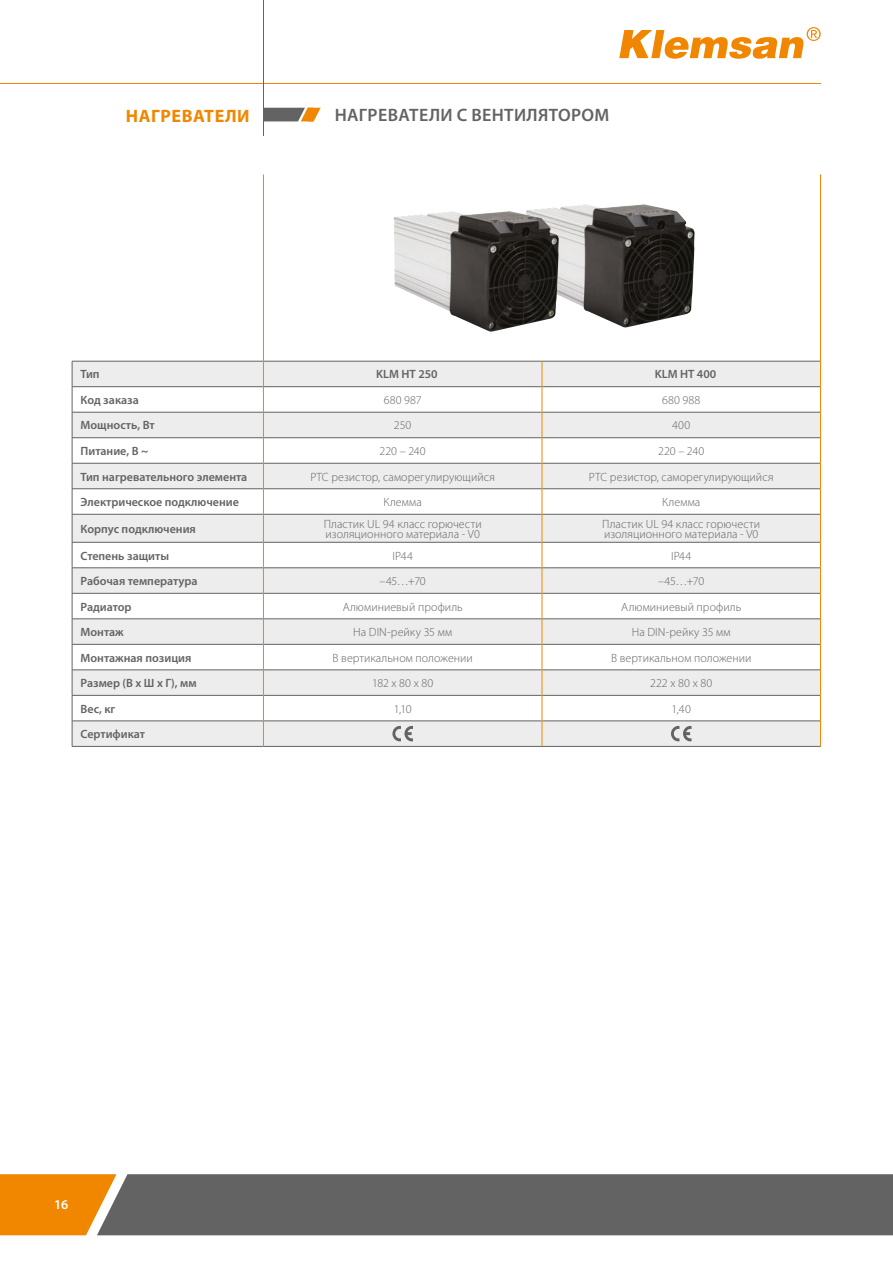
<style>
.page{position:relative;width:893px;height:1263px;background:#fff}
.page>*{position:absolute;margin:0;border:0;box-sizing:border-box;transform-origin:0 0}
.t1{font:600 18px "Myriad Pro";letter-spacing:.02em;color:#646363}
.t2{font:700 18px "Myriad Pro";letter-spacing:.03em;color:#f18700}
.t3{font:600 13.5px "Myriad Pro";color:#fff}
.t4{font:300 12px/10.5px "Myriad Pro";letter-spacing:.005em;color:#646363}
.t5{font:600 12px "Myriad Pro";color:#646363}
</style>
<div class="page">
<div style="left:0;top:1174px;width:97px;height:61px;background:#f18700"></div>
<div style="left:97px;top:1174px;width:796px;height:61px;background:#646363"></div>
<svg style="left:265px;top:108px;width:56px;height:13px"></svg>
<hr style="left:0;top:83px;width:821px;height:1px;background:#f18700">
<hr style="left:264px;top:0;width:1px;height:136px;background:#646363">
<svg style="left:619px;top:27px;width:202px;height:32px"></svg>
<svg style="left:73px;top:362px;width:747px;height:384px;fill:#ededed"></svg>
<hr style="left:72px;top:361px;width:191px;height:1px;background:#646363">
<hr style="left:264px;top:361px;width:278px;height:1px;background:#646363">
<hr style="left:542px;top:361px;width:278px;height:1px;background:#646363">
<hr style="left:72px;top:386px;width:191px;height:1px;background:#646363">
<hr style="left:264px;top:386px;width:278px;height:1px;background:#646363">
<hr style="left:542px;top:386px;width:278px;height:1px;background:#646363">
<hr style="left:72px;top:412px;width:191px;height:1px;background:#646363">
<hr style="left:264px;top:412px;width:278px;height:1px;background:#646363">
<hr style="left:542px;top:412px;width:278px;height:1px;background:#646363">
<hr style="left:72px;top:437px;width:191px;height:1px;background:#646363">
<hr style="left:264px;top:437px;width:278px;height:1px;background:#646363">
<hr style="left:542px;top:437px;width:278px;height:1px;background:#646363">
<hr style="left:72px;top:463px;width:191px;height:1px;background:#646363">
<hr style="left:264px;top:463px;width:278px;height:1px;background:#646363">
<hr style="left:542px;top:463px;width:278px;height:1px;background:#646363">
<hr style="left:72px;top:488px;width:191px;height:1px;background:#646363">
<hr style="left:264px;top:488px;width:278px;height:1px;background:#646363">
<hr style="left:542px;top:488px;width:278px;height:1px;background:#646363">
<hr style="left:72px;top:514px;width:191px;height:1px;background:#646363">
<hr style="left:264px;top:514px;width:278px;height:1px;background:#646363">
<hr style="left:542px;top:514px;width:278px;height:1px;background:#646363">
<hr style="left:72px;top:542px;width:191px;height:1px;background:#646363">
<hr style="left:264px;top:542px;width:278px;height:1px;background:#646363">
<hr style="left:542px;top:542px;width:278px;height:1px;background:#646363">
<hr style="left:72px;top:567px;width:191px;height:1px;background:#646363">
<hr style="left:264px;top:567px;width:278px;height:1px;background:#646363">
<hr style="left:542px;top:567px;width:278px;height:1px;background:#646363">
<hr style="left:72px;top:593px;width:191px;height:1px;background:#646363">
<hr style="left:264px;top:593px;width:278px;height:1px;background:#646363">
<hr style="left:542px;top:593px;width:278px;height:1px;background:#646363">
<hr style="left:72px;top:618px;width:191px;height:1px;background:#646363">
<hr style="left:264px;top:618px;width:278px;height:1px;background:#646363">
<hr style="left:542px;top:618px;width:278px;height:1px;background:#646363">
<hr style="left:72px;top:644px;width:191px;height:1px;background:#646363">
<hr style="left:264px;top:644px;width:278px;height:1px;background:#646363">
<hr style="left:542px;top:644px;width:278px;height:1px;background:#646363">
<hr style="left:72px;top:670px;width:191px;height:1px;background:#646363">
<hr style="left:264px;top:670px;width:278px;height:1px;background:#646363">
<hr style="left:542px;top:670px;width:278px;height:1px;background:#646363">
<hr style="left:72px;top:695px;width:191px;height:1px;background:#646363">
<hr style="left:264px;top:695px;width:278px;height:1px;background:#646363">
<hr style="left:542px;top:695px;width:278px;height:1px;background:#646363">
<hr style="left:72px;top:721px;width:191px;height:1px;background:#646363">
<svg style="left:72px;top:361px;width:1px;height:385px"></svg>
<hr style="left:264px;top:721px;width:278px;height:1px;background:#646363">
<hr style="left:542px;top:721px;width:278px;height:1px;background:#646363">
<hr style="left:72px;top:746px;width:191px;height:1px;background:#646363">
<hr style="left:263px;top:746px;width:279px;height:1px;background:#646363">
<hr style="left:542px;top:746px;width:279px;height:1px;background:#646363">
<hr style="left:263px;top:174px;width:1px;height:187px;background:#f18700">
<hr style="left:820px;top:174px;width:1px;height:187px;background:#f18700">
<svg style="left:263px;top:361px;width:1px;height:385px"></svg>
<svg style="left:542px;top:361px;width:1px;height:385px"></svg>
<svg style="left:820px;top:361px;width:1px;height:385px"></svg>
<img style="left:526px;top:204px;width:169px;height:124px">
<img style="left:394px;top:211px;width:165px;height:121px">
<svg style="left:392px;top:726px;width:21px;height:15px"></svg>
<svg style="left:671px;top:726px;width:20px;height:15px"></svg>
<h1 class="t2" style="left:126px;top:104px;width:125px">НАГРЕВАТЕЛИ</h1>
<h1 class="t1" style="left:335px;top:104px;width:276px">НАГРЕВАТЕЛИ С ВЕНТИЛЯТОРОМ</h1>
<p class="t5" style="left:81px;top:367px;width:21px">Тип</p>
<p class="t5" style="left:376px;top:367px;width:63px">KLM HT 250</p>
<p class="t5" style="left:655px;top:367px;width:63px">KLM HT 400</p>
<p class="t5" style="left:81px;top:392px;width:60px">Код заказа</p>
<p class="t4" style="left:384px;top:395px;width:39px">680 987</p>
<p class="t4" style="left:662px;top:395px;width:40px">680 988</p>
<p class="t5" style="left:81px;top:418px;width:76px">Мощность, Вт</p>
<p class="t4" style="left:394px;top:420px;width:19px">250</p>
<p class="t4" style="left:672px;top:420px;width:20px">400</p>
<p class="t5" style="left:81px;top:443px;width:69px">Питание, В ~</p>
<p class="t4" style="left:380px;top:446px;width:48px">220 – 240</p>
<p class="t4" style="left:658px;top:446px;width:48px">220 – 240</p>
<p class="t5" style="left:81px;top:469px;width:168px">Тип нагревательного элемента</p>
<p class="t4" style="left:310px;top:471px;width:186px">PTC резистор, саморегулирующийся</p>
<p class="t4" style="left:589px;top:471px;width:186px">PTC резистор, саморегулирующийся</p>
<p class="t5" style="left:81px;top:494px;width:160px">Электрическое подключение</p>
<p class="t4" style="left:383px;top:497px;width:40px">Клемма</p>
<p class="t4" style="left:662px;top:497px;width:40px">Клемма</p>
<p class="t5" style="left:81px;top:521px;width:117px">Корпус подключения</p>
<p class="t4" style="left:324px;top:518px;width:159px">Пластик UL 94 класс горючести изоляционного материала - V0</p>
<p class="t4" style="left:602px;top:518px;width:159px">Пластик UL 94 класс горючести изоляционного материала - V0</p>
<p class="t5" style="left:81px;top:548px;width:90px">Степень защиты</p>
<p class="t4" style="left:393px;top:550px;width:22px">IP44</p>
<p class="t4" style="left:671px;top:550px;width:22px">IP44</p>
<p class="t5" style="left:81px;top:573px;width:119px">Рабочая температура</p>
<p class="t4" style="left:380px;top:576px;width:48px">–45…+70</p>
<p class="t4" style="left:658px;top:576px;width:48px">–45…+70</p>
<p class="t5" style="left:81px;top:599px;width:53px">Радиатор</p>
<p class="t4" style="left:343px;top:601px;width:122px">Алюминиевый профиль</p>
<p class="t4" style="left:621px;top:601px;width:122px">Алюминиевый профиль</p>
<p class="t5" style="left:81px;top:624px;width:45px">Монтаж</p>
<p class="t4" style="left:353px;top:627px;width:100px">На DIN-рейку 35 мм</p>
<p class="t4" style="left:632px;top:627px;width:100px">На DIN-рейку 35 мм</p>
<p class="t5" style="left:81px;top:650px;width:112px">Монтажная позиция</p>
<p class="t4" style="left:333px;top:652px;width:142px">В вертикальном положении</p>
<p class="t4" style="left:611px;top:652px;width:142px">В вертикальном положении</p>
<p class="t5" style="left:81px;top:675px;width:117px">Размер (В х Ш х Г), мм</p>
<p class="t4" style="left:372px;top:678px;width:63px">182 х 80 х 80</p>
<p class="t4" style="left:650px;top:678px;width:64px">222 х 80 х 80</p>
<p class="t5" style="left:81px;top:701px;width:36px">Вес, кг</p>
<p class="t4" style="left:394px;top:703px;width:19px">1,10</p>
<p class="t4" style="left:672px;top:703px;width:21px">1,40</p>
<p class="t5" style="left:81px;top:726px;width:66px">Сертификат</p>
<p class="t3" style="left:54px;top:1196px;width:16px">16</p>
</div>
